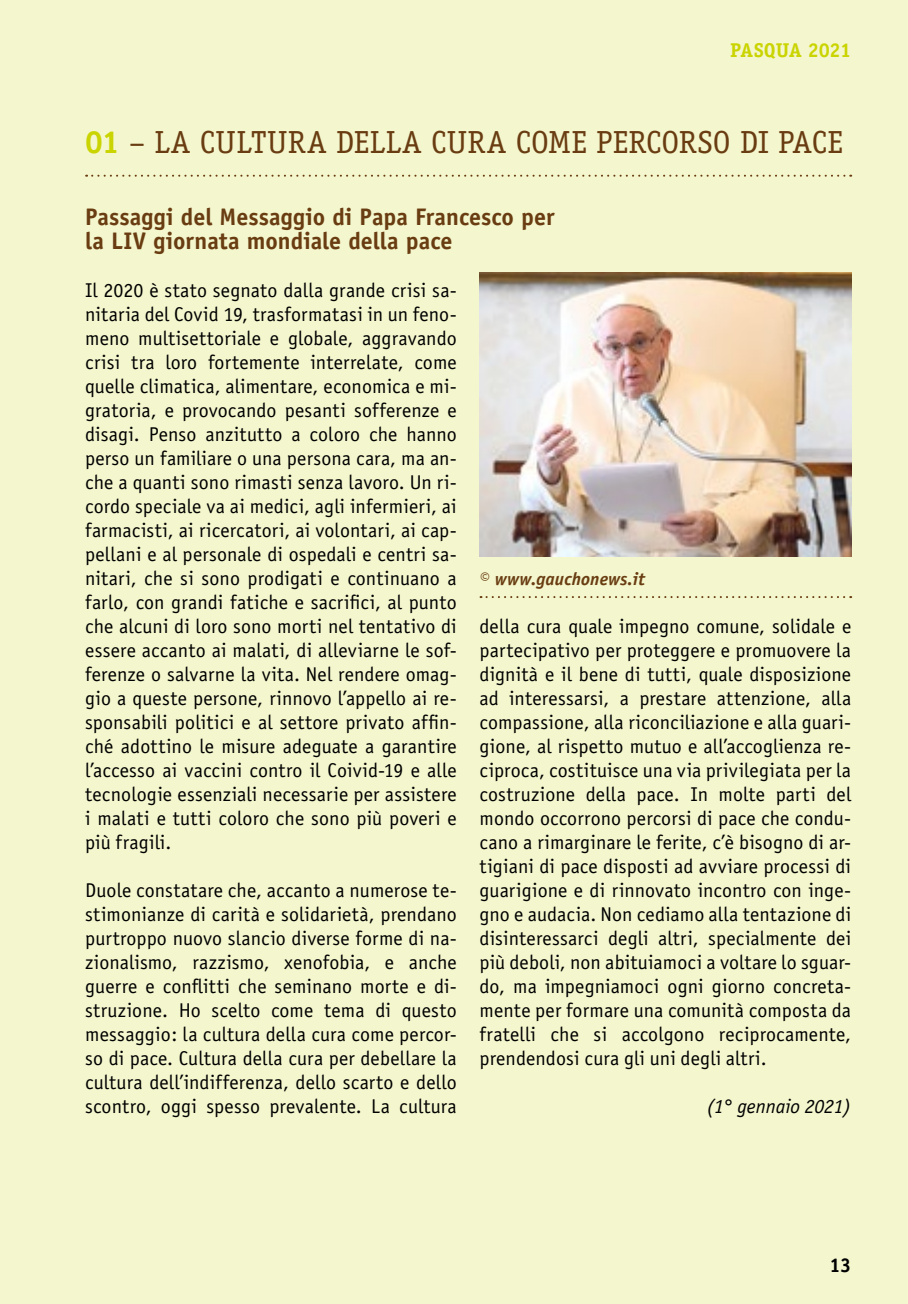
<style>
.page{position:relative;width:908px;height:1304px;background:#fff}
.page>*{position:absolute;margin:0;border:0;box-sizing:border-box;transform-origin:0 0}
.t1{font:32px "Officina Serif";letter-spacing:.015em;color:#693c11}
.t2{font:700 24px/24px "Officina Sans";color:#693c11}
.t3{font:20px/24px "Officina Sans";letter-spacing:.005em;color:#000;text-align:justify}
.t4{font:italic 20px "Officina Sans";letter-spacing:-.005em;color:#000}
.t5{font:700 20px "Officina Serif";letter-spacing:-.01em;color:#cad400}
.t6{font:700 20px "Officina Serif";color:#000}
.t7{font:italic 700 18px "Officina Sans";letter-spacing:.005em;color:#693c11}
.s1{font-weight:700;color:#cad400}
</style>
<div class="page">
<div style="left:0;top:0;width:907px;height:1304px;background:#f4f6cd"></div>
<svg style="left:86px;top:175px;width:764px;height:2px"></svg>
<img style="left:479px;top:273px;width:371px;height:283px">
<svg style="left:480px;top:596px;width:370px;height:2px"></svg>
<p class="t5" style="left:730px;top:37px;width:122px">PASQUA 2021</p>
<h1 class="t1" style="left:85px;top:123px;width:759px"><span class="s1">01</span> – LA CULTURA DELLA CURA COME PERCORSO DI PACE</h1>
<p class="t2" style="left:85px;top:204px;width:470px">Passaggi del Messaggio di Papa Francesco per la LIV giornata mondiale della pace</p>
<p class="t3" style="left:85px;top:278px;width:373px">Il 2020 è stato segnato dalla grande crisi sa&shy;nitaria del Covid 19, trasformatasi in un feno&shy;meno multisettoriale e globale, aggravando crisi tra loro fortemente interrelate, come quelle climatica, alimentare, economica e mi&shy;gratoria, e provocando pesanti sofferenze e disagi. Penso anzitutto a coloro che hanno perso un familiare o una persona cara, ma an&shy;che a quanti sono rimasti senza lavoro. Un ri&shy;cordo speciale va ai medici, agli infermieri, ai farmacisti, ai ricercatori, ai volontari, ai cap&shy;pellani e al personale di ospedali e centri sa&shy;nitari, che si sono prodigati e continuano a farlo, con grandi fatiche e sacrifici, al punto che alcuni di loro sono morti nel tentativo di essere accanto ai malati, di alleviarne le sof&shy;ferenze o salvarne la vita. Nel rendere omag&shy;gio a queste persone, rinnovo l’appello ai re&shy;sponsabili politici e al settore privato affin&shy;ché adottino le misure adeguate a garantire l’accesso ai vaccini contro il Coivid-19 e alle tecnologie essenziali necessarie per assistere i malati e tutti coloro che sono più poveri e più fragili.</p>
<p class="t3" style="left:85px;top:878px;width:373px">Duole constatare che, accanto a numerose te&shy;stimonianze di carità e solidarietà, prendano purtroppo nuovo slancio diverse forme di na&shy;zionalismo, razzismo, xenofobia, e anche guerre e conflitti che seminano morte e di&shy;struzione. Ho scelto come tema di questo messaggio: la cultura della cura come percor&shy;so di pace. Cultura della cura per debellare la cultura dell’indifferenza, dello scarto e dello scontro, oggi spesso prevalente. La cultura</p>
<p class="t7" style="left:479px;top:568px;width:167px">© www.gauchonews.it</p>
<p class="t3" style="left:479px;top:614px;width:373px">della cura quale impegno comune, solidale e partecipativo per proteggere e promuovere la dignità e il bene di tutti, quale disposizione ad interessarsi, a prestare attenzione, alla compassione, alla riconciliazione e alla guari&shy;gione, al rispetto mutuo e all’accoglienza re&shy;ciproca, costituisce una via privilegiata per la costruzione della pace. In molte parti del mondo occorrono percorsi di pace che condu&shy;cano a rimarginare le ferite, c’è bisogno di ar&shy;tigiani di pace disposti ad avviare processi di guarigione e di rinnovato incontro con inge&shy;gno e audacia. Non cediamo alla tentazione di disinteressarci degli altri, specialmente dei più deboli, non abituiamoci a voltare lo sguar&shy;do, ma impegniamoci ogni giorno concreta&shy;mente per formare una comunità composta da fratelli che si accolgono reciprocamente, prendendosi cura gli uni degli altri.</p>
<p class="t4" style="left:706px;top:1094px;width:146px">(1° gennaio 2021)</p>
<p class="t6" style="left:829px;top:1253px;width:23px">13</p>
</div>
